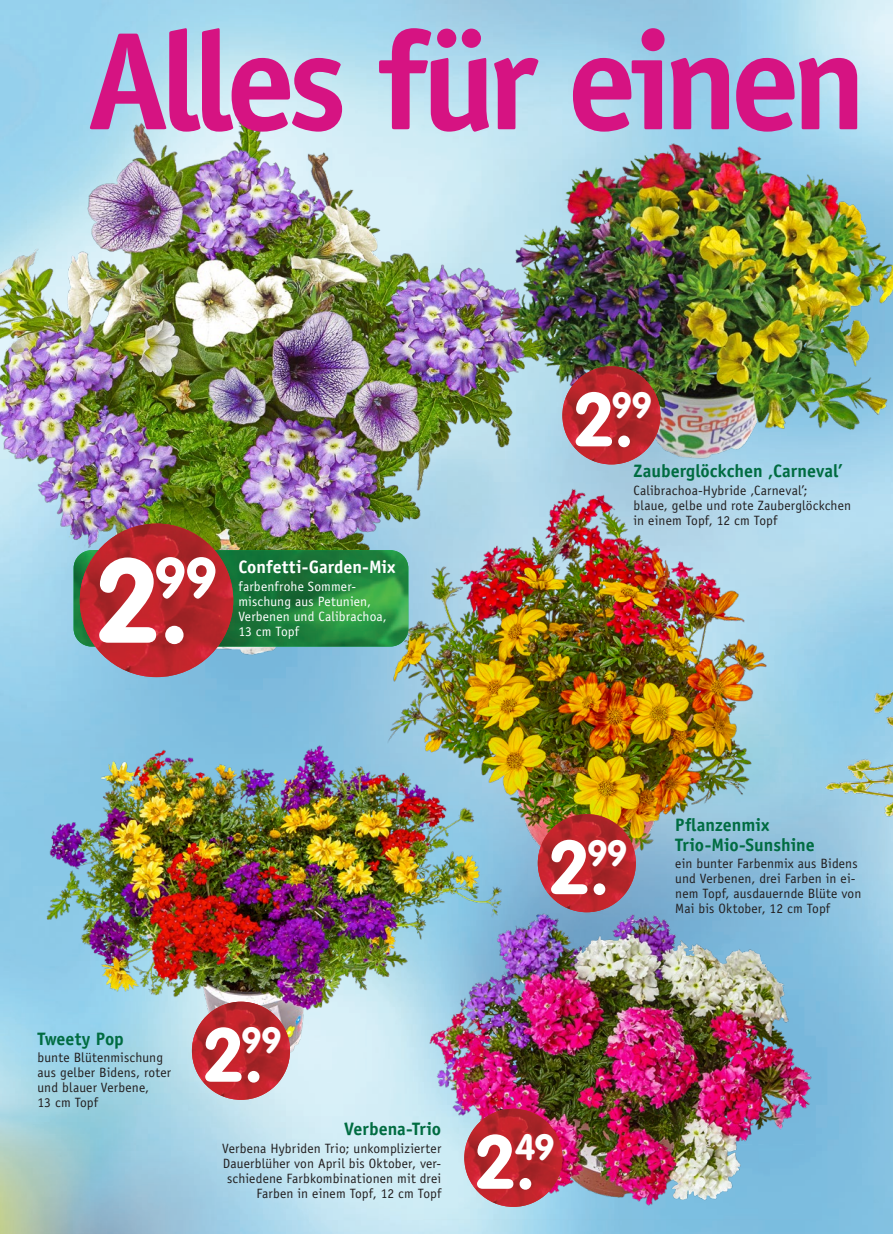
<style>
.page{position:relative;width:893px;height:1234px;background:#fff}
.page>*{position:absolute;margin:0;border:0;box-sizing:border-box;transform-origin:0 0}
.t1{font:700 139.5px "Officina Sans Std";letter-spacing:-.06em;color:#d61382}
.t2{font:700 117.6px "VAG Rounded Std";color:#fff}
.t3{font:700 75.15px "VAG Rounded Std";color:#fff}
.t4{font:700 56.4px "VAG Rounded Std";color:#fff}
.t5{font:700 18px/19.5px "Officina Sans Std";color:#006c41}
.t6{font:700 18px "Officina Sans Std";color:#fff}
.t7{font:13.5px/15px "Officina Sans Std";letter-spacing:.01em;color:#231f20}
.t8{font:13.5px/15px "Officina Sans Std";letter-spacing:.01em;color:#fff}
</style>
<div class="page">
<img style="left:0;top:0;width:893px;height:1233px">
<img style="left:789px;top:511px;width:104px;height:324px">
<img style="left:383px;top:478px;width:391px;height:402px">
<img style="left:0;top:104px;width:562px;height:566px">
<img style="left:494px;top:120px;width:399px;height:358px">
<img style="left:424px;top:898px;width:394px;height:320px">
<img style="left:34px;top:739px;width:477px;height:328px">
<img style="left:74px;top:550px;width:334px;height:96px">
<img style="left:80px;top:523px;width:153px;height:154px;border-radius:77px">
<img style="left:464px;top:1108px;width:98px;height:98px;border-radius:49px">
<img style="left:562px;top:366px;width:98px;height:98px;border-radius:49px">
<img style="left:538px;top:814px;width:98px;height:98px;border-radius:49px">
<img style="left:192px;top:1001px;width:98px;height:98px;border-radius:49px">
<h1 class="t1" style="left:87px;top:-5px;width:782px">Alles für einen</h1>
<h3 class="t3" style="left:572px;top:375px;width:81px">2.<sup>99</sup></h3>
<h3 class="t4" style="left:154px;top:545px;width:65px">99</h3>
<h2 class="t2" style="left:94px;top:532px;width:98px">2.</h2>
<h3 class="t6" style="left:238px;top:556px;width:159px">Confetti-Garden-Mix</h3>
<p class="t8" style="left:238px;top:578px;width:150px">farbenfrohe Sommer&shy;mischung aus Petunien,<br>Verbenen und Calibrachoa,</p>
<p class="t8" style="left:238px;top:623px;width:62px">13 cm Topf</p>
<h3 class="t5" style="left:634px;top:461px;width:210px">Zauberglöckchen ,Carneval’</h3>
<p class="t7" style="left:634px;top:482px;width:219px">Calibrachoa-Hybride ,Carneval’;<br>blaue, gelbe und rote Zauberglöckchen in einem Topf, 12 cm Topf</p>
<h3 class="t3" style="left:548px;top:823px;width:81px">2.<sup>99</sup></h3>
<h3 class="t5" style="left:37px;top:1028px;width:88px">Tweety Pop</h3>
<p class="t7" style="left:37px;top:1049px;width:135px">bunte Blütenmischung aus gelber Bidens, roter und blauer Verbene,<br>13 cm Topf</p>
<h3 class="t3" style="left:202px;top:1010px;width:81px">2.<sup>99</sup></h3>
<h3 class="t5" style="left:344px;top:1118px;width:99px">Verbena-Trio</h3>
<p class="t7" style="left:222px;top:1140px;width:221px;text-align:right">Verbena Hybriden Trio; unkomplizierter Dauerblüher von April bis Oktober, ver&shy;schiedene Farbkombinationen mit drei Farben in einem Topf, 12 cm Topf</p>
<h3 class="t3" style="left:474px;top:1117px;width:83px">2.<sup>49</sup></h3>
<h3 class="t5" style="left:675px;top:815px;width:141px">Pflanzenmix<br>Trio-Mio-Sunshine</h3>
<p class="t7" style="left:675px;top:855px;width:188px">ein bunter Farbenmix aus Bidens und Verbenen, drei Farben in ei&shy;nem Topf, ausdauernde Blüte von<br>Mai bis Oktober, 12 cm Topf</p>
</div>
